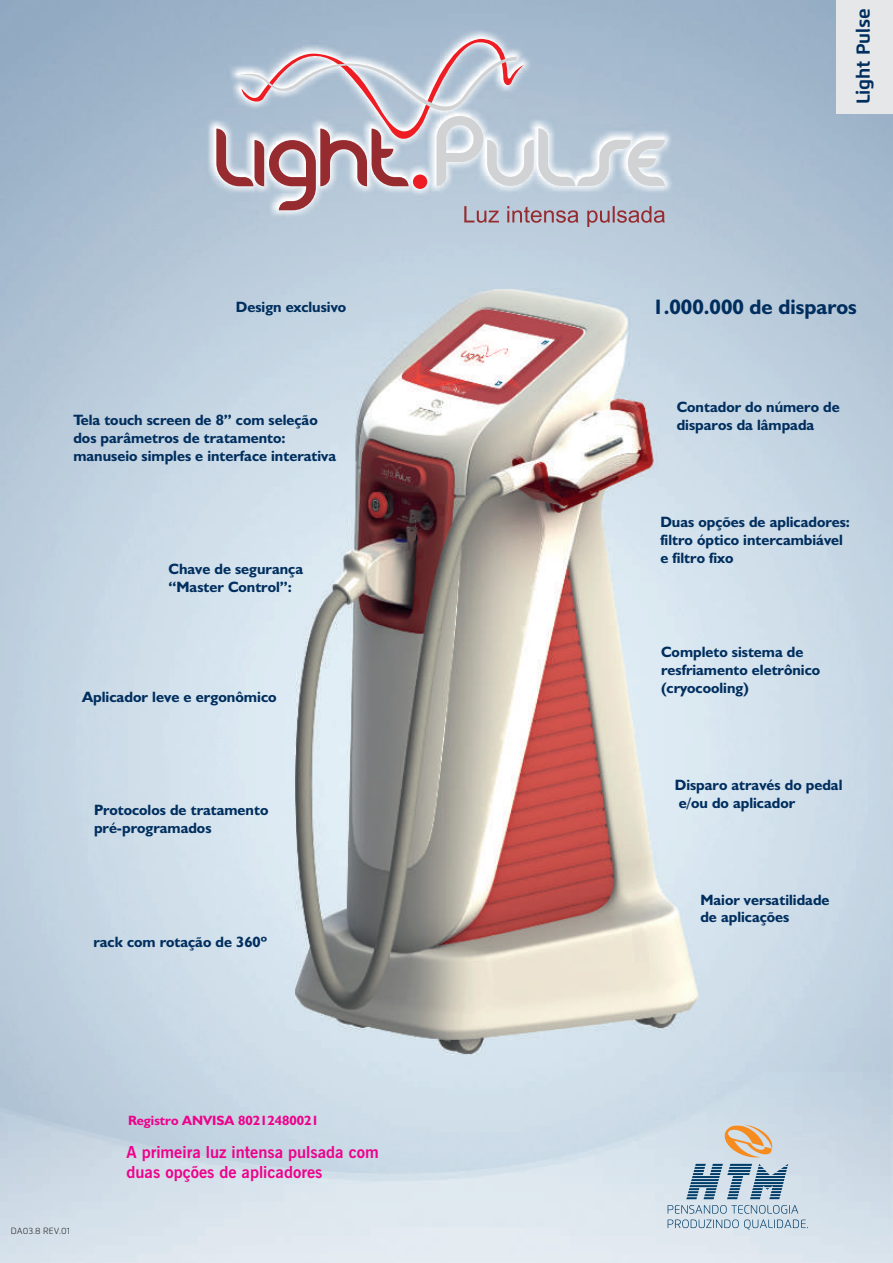
<style>
.page{position:relative;width:893px;height:1263px;background:#fff}
.page>*{position:absolute;margin:0;border:0;box-sizing:border-box;transform-origin:0 0}
.t1{font:700 21px "HTM Humanist 521 BT";color:#002e5e}
.t2{font:700 18.75px "Flexo";color:#002e5e}
.t3{font:700 16.5px/19.8px "News Gothic BT";color:#ed028c}
.t4{font:700 15px/18px "HTM Humanist 521 BT";color:#002e5e}
.t5{font:700 13.5px "HTM Humanist 521 BT";color:#ed028c}
.t6{font:300 9px "Flexo";color:#231f20}
</style>
<div class="page">
<img style="left:0;top:0;width:893px;height:968px">
<img style="left:296px;top:289px;width:403px;height:679px">
<img style="left:0;top:968px;width:893px;height:295px">
<div style="left:837px;top:0;width:56px;height:113px;background:#e6e7e9"></div>
<img style="left:208px;top:30px;width:465px;height:189px">
<svg style="left:216px;top:36px;width:449px;height:191px;background:#bcbecb"></svg>
<svg style="left:686px;top:1164px;width:102px;height:35px;background:#82a2b8"></svg>
<svg style="left:723px;top:1125px;width:51px;height:33px;background:#debe9b"></svg>
<svg style="left:668px;top:1205px;width:140px;height:25px;background:#baccd9"></svg>
<p class="t4" style="left:236px;top:299px;width:112px">Design exclusivo</p>
<p class="t4" style="left:73px;top:412px;width:264px">Tela touch screen de 8” com seleção dos parâmetros de tratamento: manuseio simples e interface interativa</p>
<p class="t4" style="left:169px;top:561px;width:136px">Chave de segurança “Master Control”:</p>
<p class="t4" style="left:82px;top:689px;width:196px">Aplicador leve e ergonômico</p>
<p class="t4" style="left:94px;top:802px;width:176px">Protocolos de tratamento pré-programados</p>
<p class="t4" style="left:93px;top:934px;width:175px">rack com rotação de 360º</p>
<p class="t5" style="left:128px;top:1114px;width:192px">Registro ANVISA 80212480021</p>
<p class="t6" style="left:11px;top:1227px;width:60px">DA03.8 REV.01</p>
<p class="t3" style="left:127px;top:1144px;width:254px">A primeira luz intensa pulsada com duas opções de aplicadores</p>
<p class="t2" style="left:855px;top:104px;width:98px;rotate:-90deg">Light Pulse</p>
<h1 class="t1" style="left:652px;top:298px;width:206px">1.000.000 de disparos</h1>
<p class="t4" style="left:677px;top:399px;width:164px">Contador do número de disparos da lâmpada</p>
<p class="t4" style="left:660px;top:514px;width:191px">Duas opções de aplicadores: filtro óptico intercambiável e filtro fixo</p>
<p class="t4" style="left:661px;top:644px;width:161px">Completo sistema de resfriamento eletrônico (cryocooling)</p>
<p class="t4" style="left:675px;top:777px;width:169px">Disparo através do pedal e/ou do aplicador</p>
<p class="t4" style="left:700px;top:891px;width:131px">Maior versatilidade de aplicações</p>
</div>
